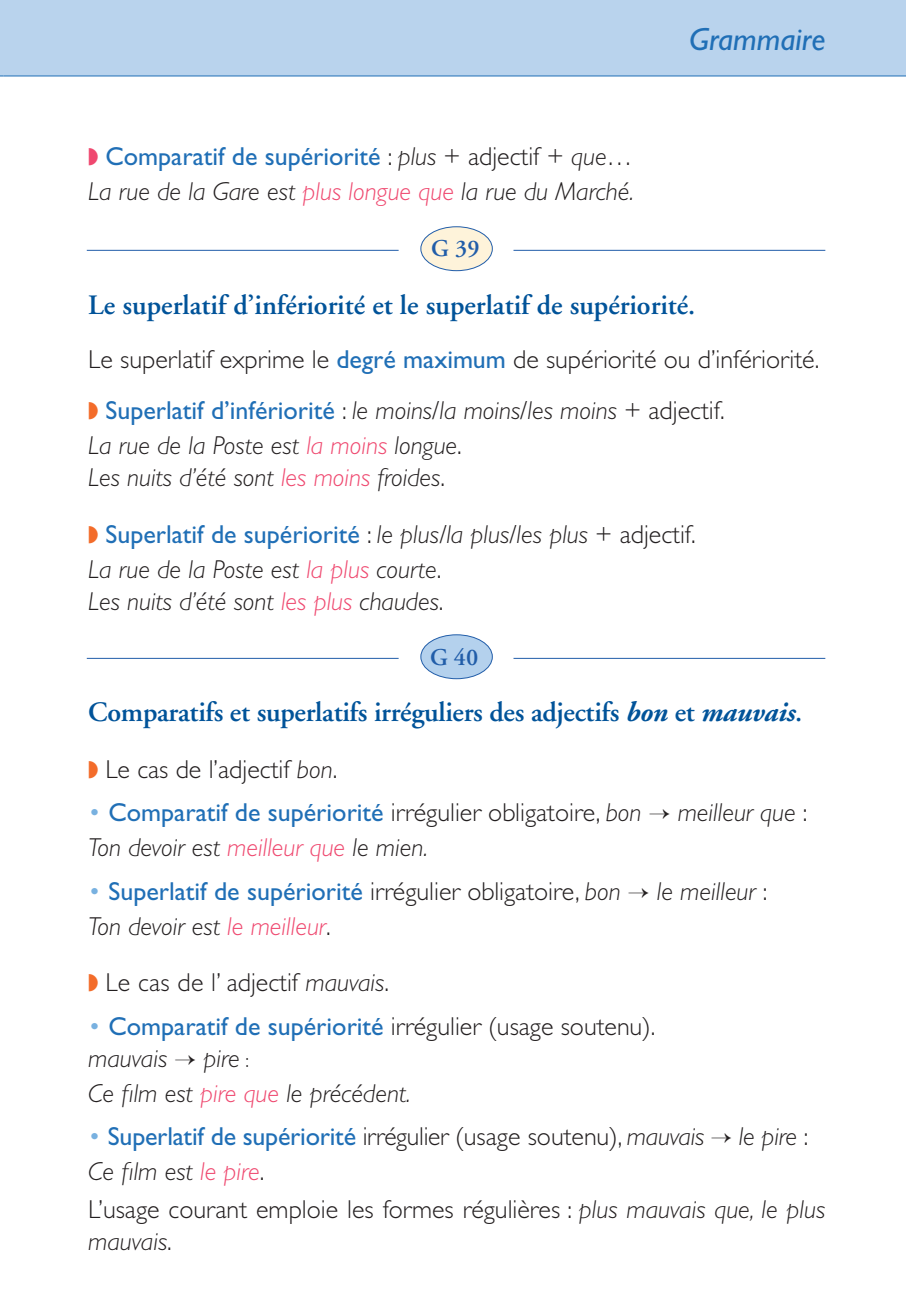
<style>
.page{position:relative;width:906px;height:1303px;background:#fff}
.page>*{position:absolute;margin:0;border:0;box-sizing:border-box;transform-origin:0 0}
.t1{font:italic 32px "Gill Sans";color:#206fb6}
.t2{font:600 28px "Adobe Garamond";letter-spacing:-.01em;color:#015399}
.t3{font:italic 300 26px/34.8px "Gill Sans";color:#231f20}
.t4{font:300 26px/32px "Gill Sans";color:#231f20}
.t5{font:600 24px "Adobe Garamond";color:#215da9}
.s1{color:#ef486f}
.s2{font-weight:400;font-style:normal;color:#206fb6}
.s3{font-style:normal}
.s4{font-weight:400;color:#206fb6}
.s5{color:#f36c2a}
.s6{font-style:italic}
.s7{font-weight:700;font-style:italic}
.s8{font-style:normal;color:#78b1e0}
.s9{color:#78b1e0}
.s10{font-size:20px}
.s11{font-style:italic;color:#ef486f}
</style>
<div class="page">
<hr style="left:0;top:0;width:3px;height:76px;background:#b9d3ed">
<div style="left:3px;top:0;width:903px;height:76px;background:#b9d3ed"></div>
<hr style="left:3px;top:75px;width:903px;height:1px;background:#206fb6">
<hr style="left:87px;top:250px;width:312px;height:1px;background:#215da9">
<hr style="left:513px;top:250px;width:312px;height:1px;background:#215da9">
<div style="left:421px;top:227px;width:71px;height:44px;background:#fef3da;border-radius:50%"></div>
<div style="left:421px;top:226px;width:72px;height:45px;border:1px solid #215da9;border-radius:50%"></div>
<hr style="left:87px;top:658px;width:312px;height:1px;background:#215da9">
<hr style="left:513px;top:658px;width:312px;height:1px;background:#215da9">
<div style="left:421px;top:635px;width:71px;height:44px;background:#b4d1ed;border-radius:50%"></div>
<div style="left:421px;top:634px;width:72px;height:45px;border:1px solid #215da9;border-radius:50%"></div>
<p class="t3" style="left:88px;top:139px;width:547px"><span class="s1">◗</span> <span class="s2">Comparatif de supériorité</span> <span class="s3">:</span> plus <span class="s3">+ adjectif +</span> que<span class="s3">…<br></span>La rue de la Gare est <span class="s1">plus longue que</span> la rue du Marché.</p>
<p class="t5" style="left:431px;top:236px;width:50px">G 39</p>
<p class="t1" style="left:689px;top:21px;width:137px">Grammaire</p>
<p class="t2" style="left:88px;top:289px;width:609px">Le superlatif d’infériorité et le superlatif de supériorité.</p>
<p class="t4" style="left:88px;top:334px;width:733px;line-height:51px">Le superlatif exprime le <span class="s4">degré maximum</span> de supériorité ou d’infériorité. <span class="s5">◗</span> <span class="s4">Superlatif d’infériorité</span> : <span class="s6">le moins</span>/<span class="s6">la moins</span>/<span class="s6">les moins</span> + adjectif.</p>
<p class="t3" style="left:88px;top:430px;width:375px;line-height:32px">La rue de la Poste est <span class="s1">la moins</span> longue<span class="s3">.<br></span>Les nuits d’été sont <span class="s1">les moins</span> froides<span class="s3">.</span></p>
<p class="t3" style="left:88px;top:517px;width:609px"><span class="s5">◗</span> <span class="s2">Superlatif de supériorité</span> <span class="s3">:</span> le plus/la plus<span class="s3">/</span>les plus <span class="s3">+ adjectif.<br></span>La rue de la Poste est <span class="s1">la plus</span> courte<span class="s3">.</span></p>
<p class="t3" style="left:88px;top:584px;width:357px">Les nuits d’été sont <span class="s1">les plus</span> chaudes<span class="s3">.</span></p>
<p class="t5" style="left:430px;top:644px;width:50px">G 40</p>
<p class="t2" style="left:88px;top:697px;width:716px">Comparatifs et superlatifs irréguliers des adjectifs <span class="s7">bon</span> et <span class="s7">mauvais</span>.</p>
<p class="t4" style="left:88px;top:753px;width:250px"><span class="s5">◗</span> Le cas de l’adjectif <span class="s6">bon</span>.</p>
<p class="t3" style="left:88px;top:795px;width:721px"><span class="s8">•</span> <span class="s2">Comparatif de supériorité</span> <span class="s3">irrégulier obligatoire,</span> bon → meilleur que <span class="s3">:<br></span>Ton devoir est <span class="s1">meilleur que</span> le mien.</p>
<p class="t3" style="left:88px;top:873px;width:681px"><span class="s8">•</span> <span class="s2">Superlatif de supériorité</span> <span class="s3">irrégulier obligatoire,</span> bon → le meilleur <span class="s3">:<br></span>Ton devoir est <span class="s1">le meilleur</span><span class="s3">.</span></p>
<p class="t4" style="left:88px;top:966px;width:302px"><span class="s5">◗</span> Le cas de l’ adjectif <span class="s6">mauvais</span>.</p>
<p class="t4" style="left:88px;top:1010px;width:569px"><span class="s9">•</span> <span class="s4">Comparatif de supériorité</span> irrégulier (usage soutenu). <span class="s6">mauvais</span> → <span class="s6">pire</span> <span class="s10">:</span></p>
<p class="t3" style="left:88px;top:1075px;width:324px">Ce film est <span class="s1">pire que</span> le précédent.</p>
<p class="t4" style="left:88px;top:1119px;width:721px;line-height:34.8px"><span class="s9">•</span> <span class="s4">Superlatif de supériorité</span> irrégulier (usage soutenu), <span class="s6">mauvais</span> → <span class="s6">le pire</span> :<br><span class="s6">Ce film est</span> <span class="s11">le pire</span>.</p>
<p class="t4" style="left:88px;top:1193px;width:739px">L’usage courant emploie les formes régulières : <span class="s6">plus mauvais que, le plus mauvais</span>.</p>
</div>
